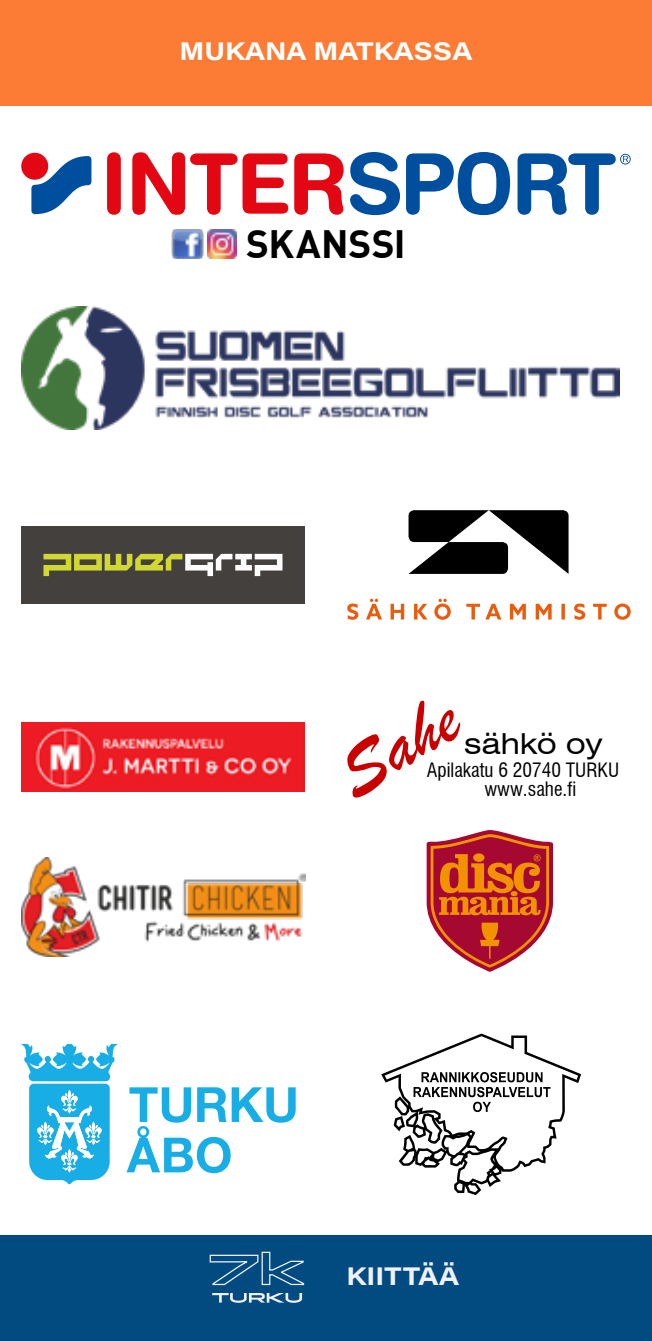
<style>
.page{position:relative;width:652px;height:1341px;background:#fff}
.page>*{position:absolute;margin:0;border:0;box-sizing:border-box;transform-origin:0 0}
.t1{font:700 38.75px "FFDIN Profor IIC";color:#000}
.t2{font:29px "Swis 721 Ex BT";color:#000}
.t3{font:700 25px "Acumin Pro Wide";letter-spacing:.005em;color:#fff}
.t4{font:700 25px "Acumin Pro Wide";letter-spacing:.01em;color:#eff1ff}
.t5{font:19.25px/19.2px "Swis 721 Cn BT";color:#000}
</style>
<div class="page">
<div style="left:0;top:0;width:652px;height:106px;background:#fc7c35"></div>
<div style="left:0;top:1235px;width:652px;height:105px;background:#014b80"></div>
<img style="left:21px;top:307px;width:599px;height:122px">
<svg style="left:127px;top:1087px;width:169px;height:85px"></svg>
<svg style="left:21px;top:1044px;width:97px;height:140px"></svg>
<svg style="left:347px;top:700px;width:113px;height:97px"></svg>
<img style="left:21px;top:722px;width:284px;height:69px">
<div style="left:107px;top:152px;width:14px;height:63px;background:#e30613;border-radius:7px"></div>
<svg style="left:132px;top:152px;width:156px;height:63px"></svg>
<svg style="left:294px;top:153px;width:50px;height:62px"></svg>
<svg style="left:350px;top:152px;width:50px;height:63px"></svg>
<svg style="left:406px;top:152px;width:104px;height:63px"></svg>
<svg style="left:518px;top:153px;width:113px;height:62px"></svg>
<div style="left:21px;top:153px;width:27px;height:27px;background:#e30613;border-radius:50%"></div>
<svg style="left:31px;top:156px;width:60px;height:58px"></svg>
<img style="left:171px;top:229px;width:33px;height:30px">
<img style="left:207px;top:229px;width:30px;height:30px">
<svg style="left:409px;top:510px;width:160px;height:64px"></svg>
<svg style="left:347px;top:598px;width:284px;height:21px"></svg>
<svg style="left:381px;top:1033px;width:200px;height:161px"></svg>
<img style="left:22px;top:857px;width:283px;height:99px">
<div style="left:21px;top:526px;width:284px;height:78px;background:#44403d"></div>
<svg style="left:43px;top:554px;width:239px;height:22px"></svg>
<svg style="left:427px;top:830px;width:126px;height:141px"></svg>
<svg style="left:209px;top:1251px;width:96px;height:34px"></svg>
<svg style="left:212px;top:1293px;width:90px;height:9px"></svg>
<p class="t3" style="left:180px;top:33px;width:294px">MUKANA MATKASSA</p>
<h1 class="t1" style="left:246px;top:214px;width:161px">SKANSSI</h1>
<h2 class="t2" style="left:464px;top:726px;width:139px">sähkö oy</h2>
<p class="t5" style="left:484px;top:760px;width:136px;text-indent:-57px">Apilakatu 6 20740 TURKU www.sahe.fi</p>
<p class="t4" style="left:347px;top:1257px;width:114px">KIITTÄÄ</p>
</div>
